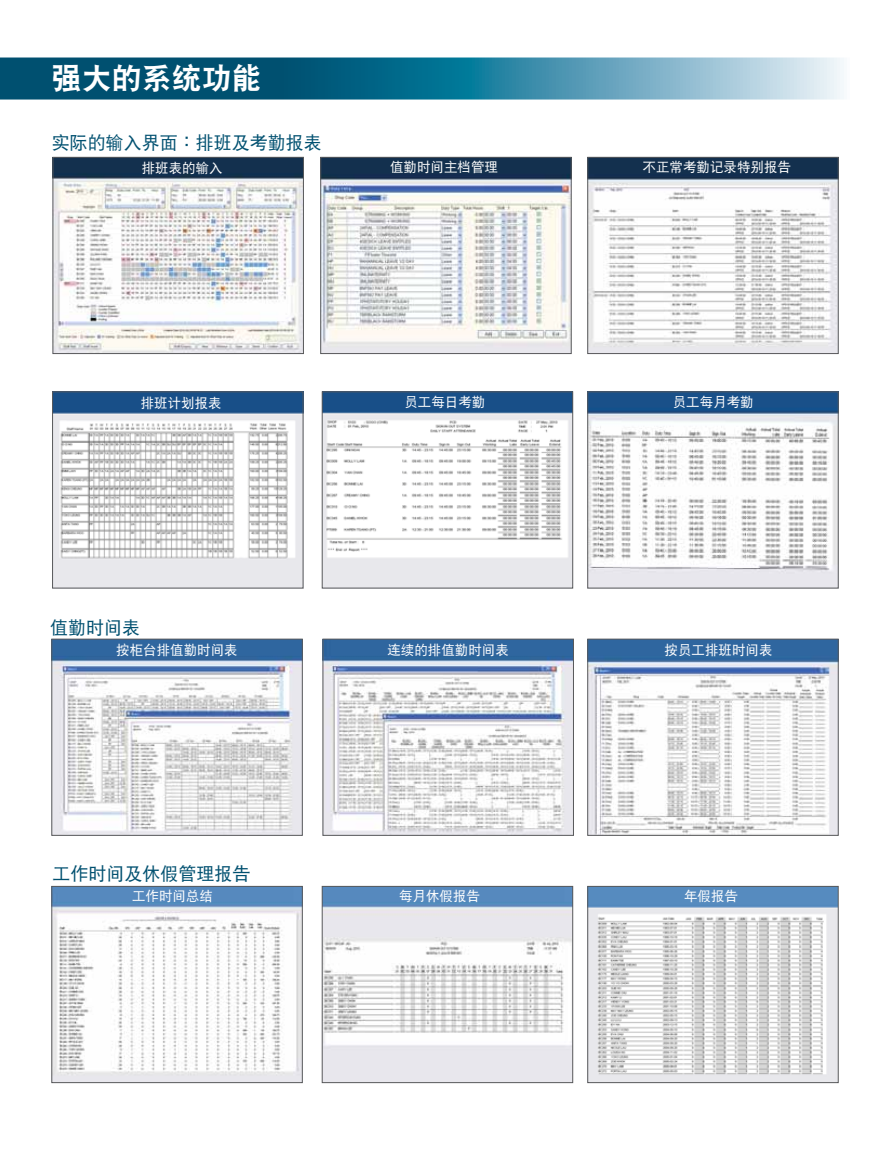
<style>
.page{position:relative;width:893px;height:1170px;background:#fff}
.page>*{position:absolute;margin:0;border:0;box-sizing:border-box;transform-origin:0 0}
.t1{font:30px "DFP Hei W9 GB5";color:#fff}
.t2{font:18px "DF Hei W5 GB5";color:#005070}
.t3{font:13.5px "DF Hei W5 GB5";color:#fff}
</style>
<div class="page">
<img style="left:54px;top:393px;width:247px;height:193px">
<div style="left:52px;top:391px;width:251px;height:197px;border:1px solid #58595b"></div>
<img style="left:589px;top:393px;width:247px;height:193px">
<div style="left:587px;top:391px;width:251px;height:197px;border:1px solid #58595b"></div>
<img style="left:589px;top:159px;width:247px;height:193px">
<div style="left:587px;top:157px;width:251px;height:197px;border:1px solid #58595b"></div>
<img style="left:322px;top:159px;width:247px;height:193px">
<div style="left:320px;top:157px;width:251px;height:197px;border:1px solid #58595b"></div>
<img style="left:55px;top:159px;width:247px;height:193px">
<div style="left:53px;top:157px;width:251px;height:197px;border:1px solid #58595b"></div>
<img style="left:589px;top:641px;width:247px;height:192px">
<div style="left:587px;top:639px;width:251px;height:196px;border:1px solid #58595b"></div>
<img style="left:325px;top:641px;width:247px;height:192px">
<div style="left:323px;top:639px;width:251px;height:196px;border:1px solid #58595b"></div>
<img style="left:54px;top:641px;width:247px;height:192px">
<div style="left:52px;top:639px;width:251px;height:196px;border:1px solid #58595b"></div>
<img style="left:54px;top:888px;width:247px;height:192px">
<div style="left:52px;top:886px;width:251px;height:196px;border:1px solid #58595b"></div>
<img style="left:324px;top:888px;width:247px;height:192px">
<div style="left:322px;top:886px;width:251px;height:196px;border:1px solid #58595b"></div>
<img style="left:589px;top:888px;width:247px;height:192px">
<div style="left:587px;top:886px;width:251px;height:196px;border:1px solid #58595b"></div>
<img style="left:324px;top:393px;width:247px;height:193px">
<div style="left:322px;top:391px;width:251px;height:197px;border:1px solid #58595b"></div>
<svg style="left:0;top:57px;width:844px;height:42px;background:#3b829d"></svg>
<h1 class="t1" style="left:52px;top:63px;width:211px">強大的系統功能</h1>
<h2 class="t2" style="left:52px;top:133px;width:271px">實際的輸入界面：排班及考勤報表</h2>
<p class="t3" style="left:142px;top:161px;width:82px">排班表的輸入</p>
<p class="t3" style="left:390px;top:160px;width:109px">值勤時間主檔管理</p>
<p class="t3" style="left:643px;top:160px;width:150px">不正常考勤記錄特別報告</p>
<p class="t3" style="left:141px;top:396px;width:82px">排班計劃報表</p>
<p class="t3" style="left:404px;top:395px;width:82px">員工每日考勤</p>
<p class="t3" style="left:673px;top:395px;width:82px">員工每月考勤</p>
<h2 class="t2" style="left:50px;top:618px;width:92px">值勤時間表</h2>
<p class="t3" style="left:116px;top:643px;width:123px">按櫃檯排值勤時間表</p>
<p class="t3" style="left:387px;top:643px;width:123px">連續的排值勤時間表</p>
<p class="t3" style="left:665px;top:643px;width:109px">按員工排班時間表</p>
<h2 class="t2" style="left:53px;top:864px;width:200px">工作時間及休假管理報告</h2>
<p class="t3" style="left:132px;top:889px;width:82px">工作時間總結</p>
<p class="t3" style="left:399px;top:889px;width:82px">每月休假報告</p>
<p class="t3" style="left:684px;top:889px;width:55px">年假報告</p>
</div>
